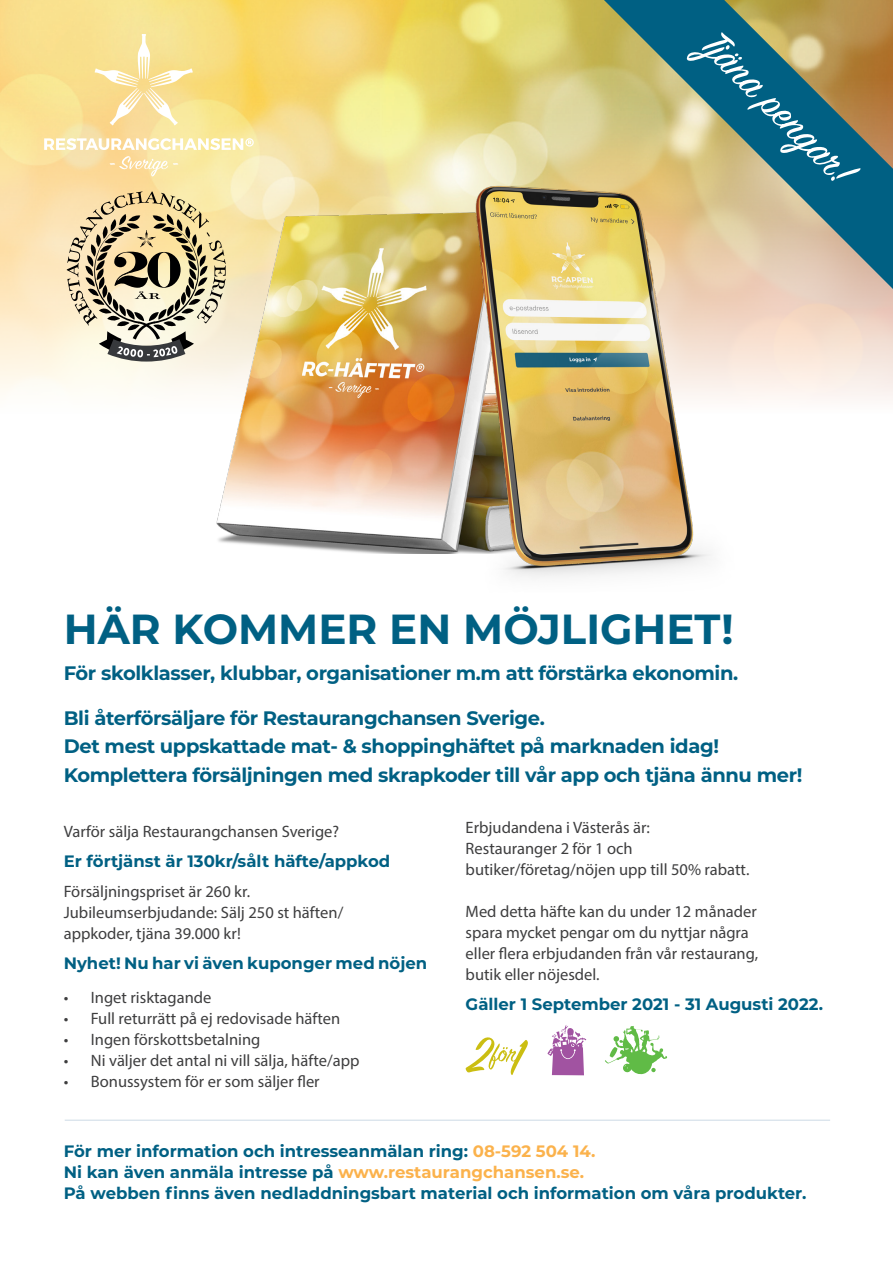
<style>
.page{position:relative;width:893px;height:1263px;background:#fff}
.page>*{position:absolute;margin:0;border:0;box-sizing:border-box;transform-origin:0 0}
.t1{font:700 42px "Montserrat";color:#006083}
.t2{font:700 19.5px/28.5px "Montserrat";letter-spacing:-.02em;color:#006083}
.t3{font:16.5px/30px "Myriad Pro";color:#3e3e3f}
.t4{font:700 16.5px/21px "Montserrat";color:#006083}
.s1{font-family:"Montserrat";font-weight:700;color:#006083}
.s2{color:#fbb24c}
</style>
<div class="page">
<svg style="left:0;top:0;width:604px;height:78px;background:#eed674"></svg>
<svg style="left:0;top:78px;width:893px;height:322px;background:#f3e1a5"></svg>
<hr style="left:65px;top:1120px;width:765px;height:1px;background:#ccdae5">
<svg style="left:604px;top:0;width:289px;height:289px;background:#819174"></svg>
<svg style="left:466px;top:1037px;width:62px;height:38px"></svg>
<svg style="left:547px;top:1025px;width:39px;height:50px"></svg>
<svg style="left:687px;top:32px;width:174px;height:149px;background:#5c8785"></svg>
<svg style="left:110px;top:156px;width:68px;height:2px"></svg>
<svg style="left:44px;top:138px;width:210px;height:12px"></svg>
<svg style="left:95px;top:34px;width:98px;height:92px;background:#f8e3a1"></svg>
<img style="left:79px;top:158px;width:233px;height:391px">
<img style="left:312px;top:155px;width:497px;height:423px">
<svg style="left:605px;top:1026px;width:62px;height:48px"></svg>
<svg style="left:67px;top:191px;width:159px;height:171px;background:#c0b494"></svg>
<p class="t1" style="left:64px;top:598px;width:671px">HÄR KOMMER EN MÖJLIGHET!</p>
<p class="t2" style="left:64px;top:657px;width:676px">För skolklasser, klubbar, organisationer m.m att förstärka ekonomin.</p>
<p class="t2" style="left:64px;top:702px;width:483px">Bli återförsäljare för Restaurangchansen Sverige.</p>
<p class="t2" style="left:64px;top:731px;width:740px">Det mest uppskattade mat- &amp; shoppinghäftet på marknaden idag!<br>Komplettera försäljningen med skrapkoder till vår app och tjäna ännu mer!</p>
<p class="t3" style="left:64px;top:816px;width:328px">Varför sälja Restaurangchansen Sverige?<br><span class="s1">Er förtjänst är 130kr/sålt häfte/appkod<br></span>Försäljningspriset är 260 kr.</p>
<p class="t3" style="left:64px;top:897px;width:281px">Jubileumserbjudande: Sälj 250 st häften/</p>
<p class="t3" style="left:64px;top:918px;width:179px">appkoder, tjäna 39.000 kr!</p>
<p class="t4" style="left:64px;top:951px;width:365px">Nyhet! Nu har vi även kuponger med nöjen</p>
<p class="t3" style="left:64px;top:982px;width:149px">• Inget risktagande</p>
<p class="t3" style="left:64px;top:1003px;width:278px">• Full returrätt på ej redovisade häften</p>
<p class="t3" style="left:64px;top:1024px;width:198px">• Ingen förskottsbetalning</p>
<p class="t3" style="left:64px;top:1045px;width:297px">• Ni väljer det antal ni vill sälja, häfte/app</p>
<p class="t3" style="left:64px;top:1066px;width:257px">• Bonussystem för er som säljer fler</p>
<p class="t3" style="left:466px;top:817px;width:285px;line-height:21px">Erbjudandena i Västerås är:<br>Restauranger 2 för 1 och butiker/företag/nöjen upp till 50% rabatt.</p>
<p class="t3" style="left:466px;top:896px;width:293px">Med detta häfte kan du under 12 månader</p>
<p class="t3" style="left:466px;top:917px;width:285px">spara mycket pengar om du nyttjar några</p>
<p class="t3" style="left:466px;top:938px;width:294px">eller flera erbjudanden från vår restaurang,</p>
<p class="t3" style="left:466px;top:959px;width:135px">butik eller nöjesdel.</p>
<p class="t4" style="left:466px;top:993px;width:359px">Gäller 1 September 2021 - 31 Augusti 2022.</p>
<p class="t4" style="left:64px;top:1140px;width:533px">För mer information och intresseanmälan ring: <span class="s2">08-592 504 14.</span></p>
<p class="t4" style="left:64px;top:1161px;width:744px">Ni kan även anmäla intresse på <span class="s2">www.restaurangchansen.se.<br></span>På webben finns även nedladdningsbart material och information om våra produkter.</p>
</div>
